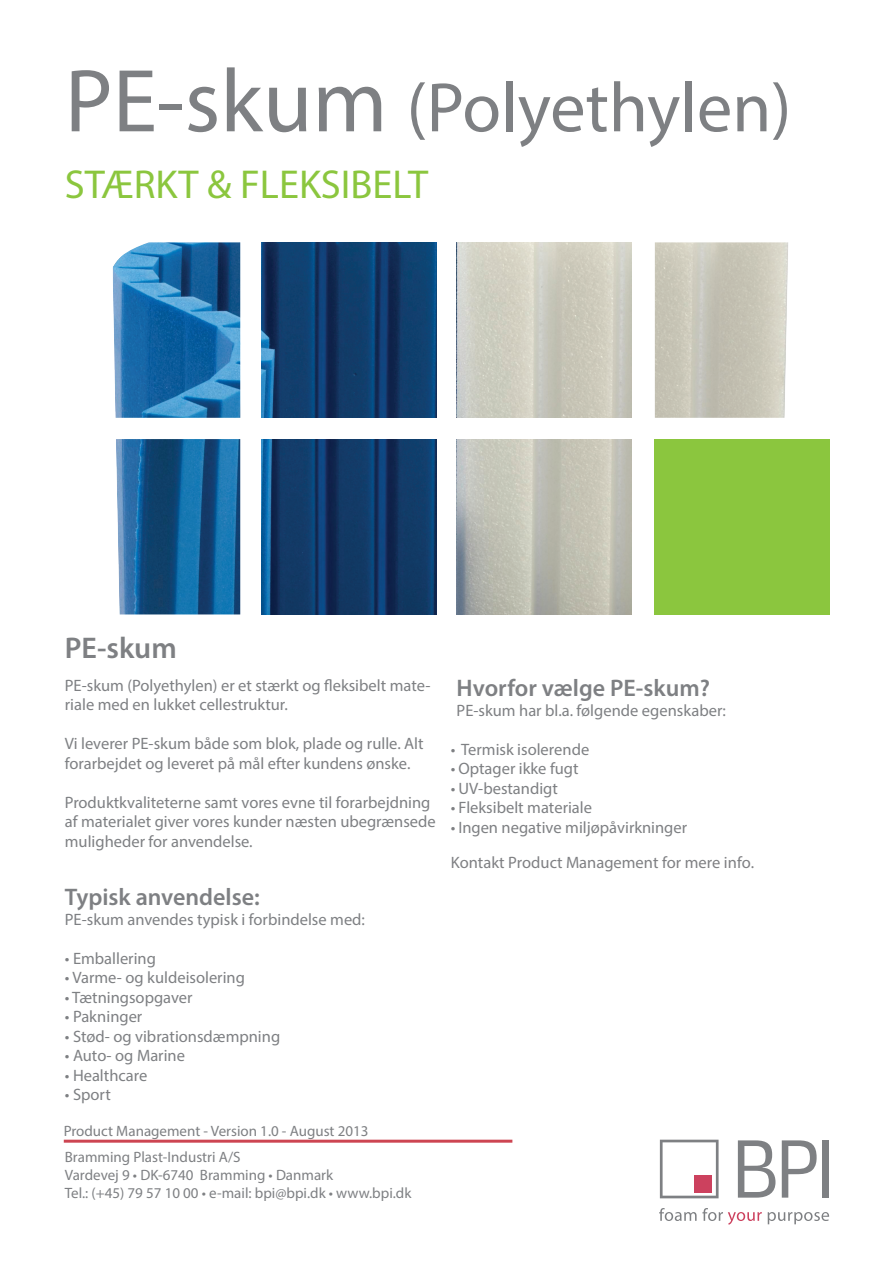
<style>
.page{position:relative;width:893px;height:1263px;background:#fff}
.page>*{position:absolute;margin:0;border:0;box-sizing:border-box;transform-origin:0 0}
.t1{font:70.5px "Myriad Pro";color:#7e8083}
.t2{font:40.5px "Myriad Pro";color:#8bc63e}
.t3{font:600 30px "Myriad Pro";color:#7e8083}
.t4{font:600 24px "Myriad Pro";color:#7e8083}
.t5{font:16.5px/19.5px "Myriad Pro";color:#7e8083}
.t6{font:16.5px "Myriad Pro";color:#7f8083}
.t7{font:15px/18px "Myriad Pro";color:#7e8083}
.s1{font-size:90px}
</style>
<div class="page">
<hr style="left:64px;top:1140px;width:448px;height:3px;background:#cd4552">
<div style="left:654px;top:439px;width:175px;height:175px;background:#8bc63e"></div>
<img style="left:112px;top:242px;width:128px;height:176px">
<svg style="left:659px;top:1208px;width:103px;height:17px"></svg>
<svg style="left:768px;top:1212px;width:61px;height:12px"></svg>
<svg style="left:660px;top:1140px;width:59px;height:58px"></svg>
<svg style="left:738px;top:1140px;width:37px;height:57px"></svg>
<svg style="left:782px;top:1140px;width:35px;height:57px"></svg>
<div style="left:822px;top:1140px;width:7px;height:57px;background:#7e8083"></div>
<img style="left:261px;top:242px;width:176px;height:176px">
<img style="left:457px;top:242px;width:175px;height:176px">
<img style="left:655px;top:242px;width:133px;height:176px">
<img style="left:116px;top:439px;width:124px;height:175px">
<img style="left:261px;top:439px;width:176px;height:175px">
<img style="left:457px;top:439px;width:175px;height:175px">
<p class="t1" style="left:65px;top:64px;width:728px"><span class="s1">PE-skum</span> (Polyethylen)</p>
<p class="t2" style="left:65px;top:160px;width:365px">STÆRKT &amp; FLEKSIBELT</p>
<p class="t3" style="left:65px;top:629px;width:113px">PE-skum</p>
<p class="t5" style="left:65px;top:675px;width:367px">PE-skum (Polyethylen) er et stærkt og fleksibelt mate&shy;riale med en lukket cellestruktur.</p>
<p class="t5" style="left:65px;top:734px;width:360px">Vi leverer PE-skum både som blok, plade og rulle. Alt forarbejdet og leveret på mål efter kundens ønske.</p>
<p class="t5" style="left:65px;top:792px;width:372px">Produktkvaliteterne samt vores evne til forarbejdning af materialet giver vores kunder næsten ubegrænsede muligheder for anvendelse.</p>
<p class="t4" style="left:65px;top:882px;width:196px">Typisk anvendelse:</p>
<p class="t5" style="left:65px;top:909px;width:302px">PE-skum anvendes typisk i forbindelse med:</p>
<p class="t5" style="left:65px;top:948px;width:93px">• Emballering</p>
<p class="t5" style="left:65px;top:968px;width:182px">• Varme- og kuldeisolering</p>
<p class="t5" style="left:65px;top:987px;width:129px">• Tætningsopgaver</p>
<p class="t5" style="left:65px;top:1007px;width:79px">• Pakninger</p>
<p class="t5" style="left:65px;top:1026px;width:217px">• Stød- og vibrationsdæmpning</p>
<p class="t5" style="left:65px;top:1046px;width:122px">• Auto- og Marine</p>
<p class="t5" style="left:65px;top:1065px;width:84px">• Healthcare</p>
<p class="t5" style="left:65px;top:1085px;width:47px">• Sport</p>
<p class="t7" style="left:64px;top:1121px;width:306px">Product Management - Version 1.0 - August 2013</p>
<p class="t7" style="left:65px;top:1147px;width:270px">Bramming Plast-Industri A/S<br>Vardevej 9 • DK-6740 Bramming • Danmark</p>
<p class="t7" style="left:65px;top:1183px;width:348px">Tel.: (+45) 79 57 10 00 • e-mail: bpi@bpi.dk • www.bpi.dk</p>
<p class="t4" style="left:457px;top:673px;width:255px">Hvorfor vælge PE-skum?</p>
<p class="t5" style="left:457px;top:700px;width:271px">PE-skum har bl.a. følgende egenskaber:</p>
<p class="t5" style="left:451px;top:739px;width:140px">• Termisk isolerende</p>
<p class="t5" style="left:451px;top:759px;width:129px">• Optager ikke fugt</p>
<p class="t5" style="left:451px;top:778px;width:109px">• UV-bestandigt</p>
<p class="t5" style="left:451px;top:798px;width:143px">• Fleksibelt materiale</p>
<p class="t5" style="left:451px;top:817px;width:238px">• Ingen negative miljøpåvirkninger</p>
<p class="t6" style="left:451px;top:852px;width:305px">Kontakt Product Management for mere info.</p>
</div>
